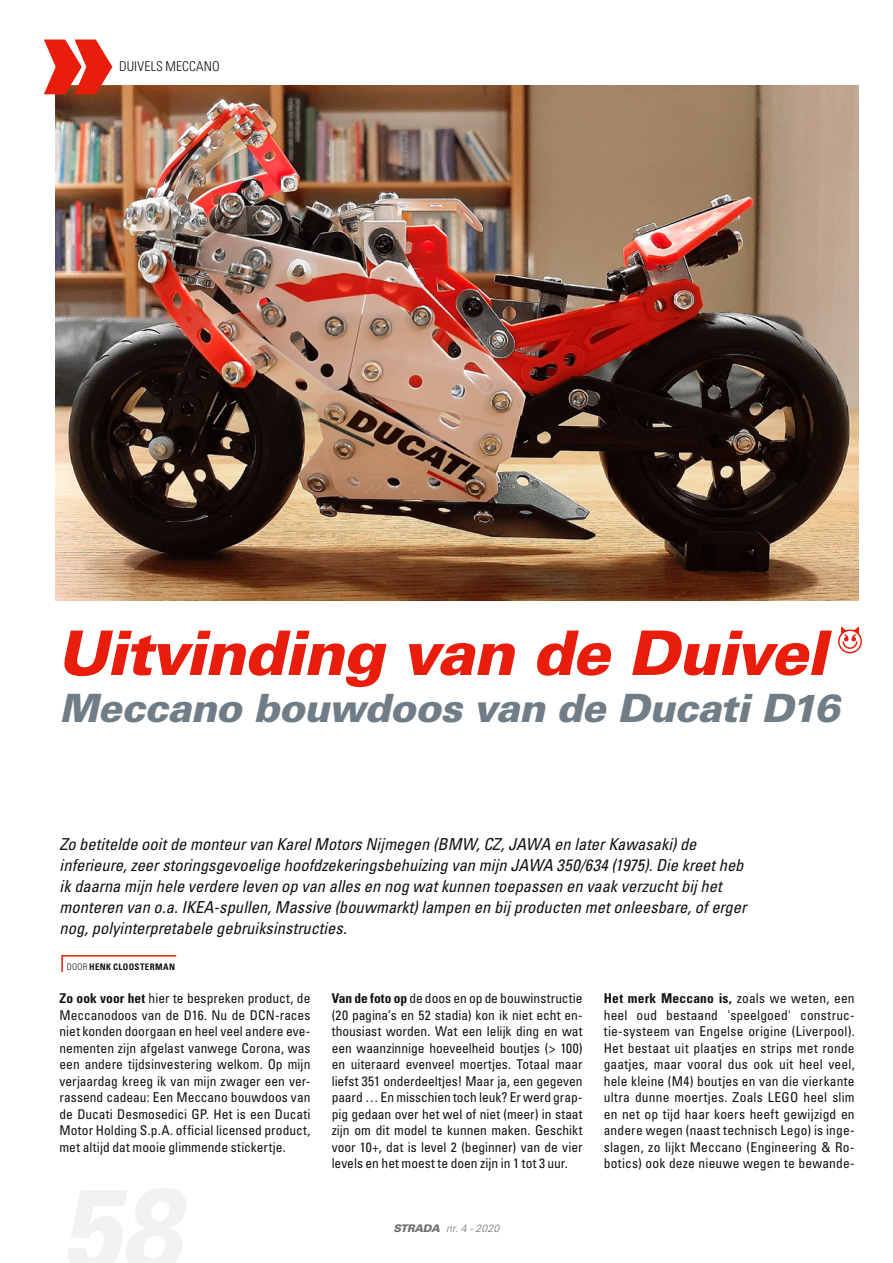
<style>
.page{position:relative;width:893px;height:1263px;background:#fff}
.page>*{position:absolute;margin:0;border:0;box-sizing:border-box;transform-origin:0 0}
.t1{font:109.5px "Univers LT Std X Black";color:#e81d0b}
.t2{font:italic 900 61.5px "Univers LT Std";letter-spacing:-.025em;color:#e81d0b}
.t3{font:italic 900 39px "Univers LT Std";letter-spacing:-.015em;color:#707d87}
.t4{font:italic condensed 16.5px/21px "Univers LT Std";color:#12120d}
.t5{font:condensed 13.5px/16.5px "Univers LT Std";letter-spacing:.005em;color:#12120d;text-align:justify}
.t6{font:300 condensed 13.5px "Univers LT Std";letter-spacing:.015em;color:#12120d}
.t7{font:italic 300 10.5px "Univers LT Std";letter-spacing:.015em;color:#6f7070}
.t8{font:700 condensed 9px "Univers LT Std";letter-spacing:.04em;color:#12120d}
.s1{font-weight:300}
.s2{font-weight:700}
.s3{font-weight:900}
</style>
<div class="page">
<img style="left:55px;top:85px;width:804px;height:515px">
<svg style="left:838px;top:626px;width:24px;height:27px"></svg>
<hr style="left:62px;top:955px;width:114px;height:1px;background:#e81d0b">
<svg style="left:61px;top:955px;width:2px;height:17px"></svg>
<h1 class="t1" style="left:43px;top:-17px;width:72px">»</h1>
<p class="t6" style="left:119px;top:58px;width:102px">DUIVELS MECCANO</p>
<h2 class="t2" style="left:57px;top:614px;width:772px">Uitvinding van de Duivel</h2>
<h3 class="t3" style="left:60px;top:683px;width:782px">Meccano bouwdoos van de Ducati D16</h3>
<p class="t4" style="left:60px;top:833px;width:689px">Zo betitelde ooit de monteur van Karel Motors Nijmegen (BMW, CZ, JAWA en later Kawasaki) de inferieure, zeer storingsgevoelige hoofdzekeringsbehuizing van mijn JAWA 350/634 (1975). Die kreet heb ik daarna mijn hele verdere leven op van alles en nog wat kunnen toepassen en vaak verzucht bij het monteren van o.a. IKEA-spullen, Massive (bouwmarkt) lampen en bij producten met onleesbare, of erger nog, polyinterpretabele gebruiksinstructies.</p>
<p class="t8" style="left:67px;top:962px;width:110px"><span class="s1">DOOR</span> HENK CLOOSTERMAN</p>
<p class="t5" style="left:60px;top:990px;width:252px"><span class="s2">Zo ook voor het</span> hier te bespreken product, de Meccanodoos van de D16. Nu de DCN-races niet konden doorgaan en heel veel andere eve&shy;nementen zijn afgelast vanwege Corona, was een andere tijdsinvestering welkom. Op mijn verjaardag kreeg ik van mijn zwager een ver&shy;rassend cadeau: Een Meccano bouwdoos van de Ducati Desmosedici GP. Het is een Ducati Motor Holding S.p.A. official licensed product, met altijd dat mooie glimmende stickertje.</p>
<p class="t5" style="left:332px;top:990px;width:252px"><span class="s2">Van de foto op</span> de doos en op de bouwinstructie (20 pagina’s en 52 stadia) kon ik niet echt en&shy;thousiast worden. Wat een lelijk ding en wat een waanzinnige hoeveelheid boutjes (&gt; 100) en uiteraard evenveel moertjes. Totaal maar liefst 351 onderdeeltjes! Maar ja, een gegeven paard … En misschien toch leuk? Er werd grap&shy;pig gedaan over het wel of niet (meer) in staat zijn om dit model te kunnen maken. Geschikt voor 10+, dat is level 2 (beginner) van de vier levels en het moest te doen zijn in 1 tot 3 uur.</p>
<p class="t5" style="left:604px;top:990px;width:252px"><span class="s2">Het merk Meccano is,</span> zoals we weten, een heel oud bestaand 'speelgoed' construc&shy;tie-systeem van Engelse origine (Liverpool).<br>Het bestaat uit plaatjes en strips met ronde gaatjes, maar vooral dus ook uit heel veel, hele kleine (M4) boutjes en van die vierkante ultra dunne moertjes. Zoals LEGO heel slim en net op tijd haar koers heeft gewijzigd en andere wegen (naast technisch Lego) is inge&shy;slagen, zo lijkt Meccano (Engineering &amp; Ro&shy;botics) ook deze nieuwe wegen te bewande-</p>
<p class="t7" style="left:394px;top:1222px;width:107px"><span class="s3">STRADA</span> nr. 4 - 2020</p>
</div>
